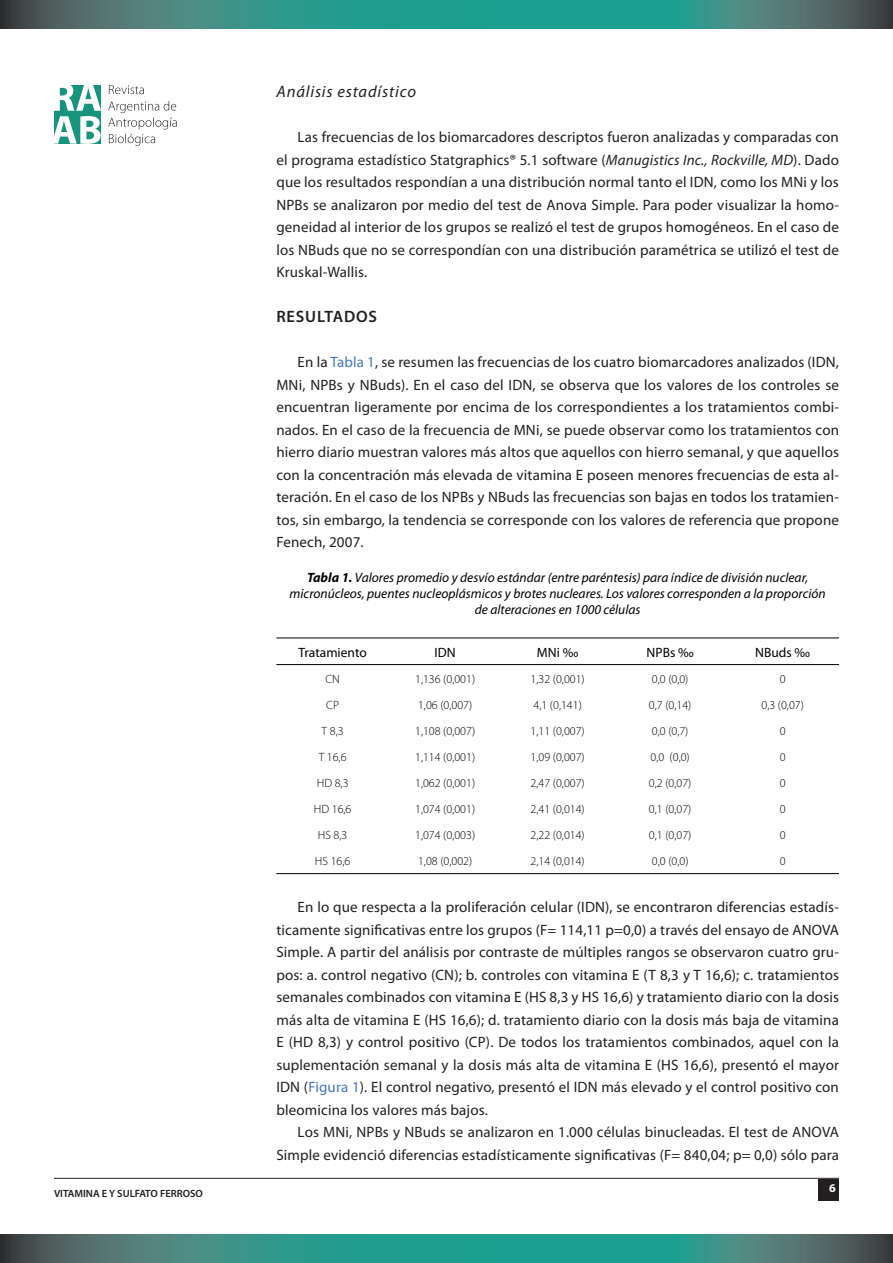
<style>
.page{position:relative;width:893px;height:1263px;background:#fff}
.page>*{position:absolute;margin:0;border:0;box-sizing:border-box;transform-origin:0 0}
.TITULOS_CUERPO{font:italic 16.5px "Myriad Pro";letter-spacing:.05em;color:#231f20}
.TITULOS_CUERPO-2{font:600 16.5px "Myriad Pro";letter-spacing:.05em;color:#231f20}
.CUERPO{font:15px/22.5px "Myriad Pro";letter-spacing:.01em;color:#231f20;text-align:justify}
.TITULO_TABLA{font:italic 13.5px/16.2px "Myriad Pro";color:#000;text-align:center}
.TITULO_TABLA-2{font:13.5px "Myriad Pro";color:#000}
.CUERPO_TABLA{font:300 12px "Myriad Pro";color:#000}
.t1{font:700 12px "Myriad Pro";color:#fff}
.t2{font:600 10.5px "Myriad Pro";color:#231f20}
.s1{font-style:italic}
.s2{color:#4774ba}
.s3{font-weight:700}
</style>
<div class="page">
<div style="left:819px;top:1179px;width:20px;height:21px;background:#231f20"></div>
<hr style="left:54px;top:1178px;width:785px;height:1px;background:#231f20">
<svg style="left:0;top:0;width:893px;height:28px;background:#36887f"></svg>
<svg style="left:0;top:1234px;width:893px;height:29px;background:#36887f"></svg>
<svg style="left:108px;top:101px;width:69px;height:45px"></svg>
<svg style="left:109px;top:85px;width:35px;height:9px"></svg>
<svg style="left:54px;top:85px;width:47px;height:59px"></svg>
<hr style="left:276px;top:638px;width:563px;height:1px;background:#000">
<hr style="left:276px;top:664px;width:563px;height:1px;background:#000">
<hr style="left:276px;top:873px;width:563px;height:1px;background:#000">
<p class="t2" style="left:54px;top:1187px;width:150px">VITAMINA E Y SULFATO FERROSO</p>
<p class="TITULOS_CUERPO" style="left:276px;top:82px;width:141px">Análisis estadístico</p>
<p class="CUERPO" style="left:276px;top:126px;width:564px;text-indent:21px">Las frecuencias de los biomarcadores descriptos fueron analizadas y comparadas con el programa estadístico Statgraphics® 5.1 software (<span class="s1">Manugistics Inc., Rockville, MD</span>). Dado que los resultados respondían a una distribución normal tanto el IDN, como los MNi y los NPBs se analizaron por medio del test de Anova Simple. Para poder visualizar la homo&shy;geneidad al interior de los grupos se realizó el test de grupos homogéneos. En el caso de los NBuds que no se correspondían con una distribución paramétrica se utilizó el test de Kruskal-Wallis.</p>
<p class="TITULOS_CUERPO-2" style="left:276px;top:306px;width:102px">RESULTADOS</p>
<p class="CUERPO" style="left:276px;top:351px;width:564px;text-indent:21px">En la <span class="s2">Tabla 1</span>, se resumen las frecuencias de los cuatro biomarcadores analizados (IDN, MNi, NPBs y NBuds). En el caso del IDN, se observa que los valores de los controles se encuentran ligeramente por encima de los correspondientes a los tratamientos combi&shy;nados. En el caso de la frecuencia de MNi, se puede observar como los tratamientos con hierro diario muestran valores más altos que aquellos con hierro semanal, y que aquellos con la concentración más elevada de vitamina E poseen menores frecuencias de esta al&shy;teración. En el caso de los NPBs y NBuds las frecuencias son bajas en todos los tratamien&shy;tos, sin embargo, la tendencia se corresponde con los valores de referencia que propone Fenech, 2007.</p>
<p class="TITULO_TABLA" style="left:290px;top:569px;width:538px"><span class="s3">Tabla 1.</span> Valores promedio y desvío estándar (entre paréntesis) para índice de división nuclear, micronúcleos, puentes nucleoplásmicos y brotes nucleares. Los valores corresponden a la proporción</p>
<p class="TITULO_TABLA" style="left:475px;top:601px;width:167px">de alteraciones en 1000 células</p>
<p class="TITULO_TABLA-2" style="left:298px;top:644px;width:70px">Tratamiento</p>
<p class="TITULO_TABLA-2" style="left:435px;top:644px;width:23px">IDN</p>
<p class="TITULO_TABLA-2" style="left:537px;top:644px;width:43px">MNi ‰</p>
<p class="TITULO_TABLA-2" style="left:647px;top:644px;width:49px">NPBs ‰</p>
<p class="TITULO_TABLA-2" style="left:755px;top:644px;width:57px">NBuds ‰</p>
<p class="CUERPO_TABLA" style="left:325px;top:671px;width:16px">CN</p>
<p class="CUERPO_TABLA" style="left:415px;top:671px;width:62px">1,136 (0,001)</p>
<p class="CUERPO_TABLA" style="left:531px;top:671px;width:56px">1,32 (0,001)</p>
<p class="CUERPO_TABLA" style="left:652px;top:671px;width:38px">0,0 (0,0)</p>
<p class="CUERPO_TABLA" style="left:780px;top:671px;width:7px">0</p>
<p class="CUERPO_TABLA" style="left:326px;top:697px;width:14px">CP</p>
<p class="CUERPO_TABLA" style="left:418px;top:697px;width:56px">1,06 (0,007)</p>
<p class="CUERPO_TABLA" style="left:533px;top:697px;width:50px">4,1 (0,141)</p>
<p class="CUERPO_TABLA" style="left:649px;top:697px;width:44px">0,7 (0,14)</p>
<p class="CUERPO_TABLA" style="left:761px;top:697px;width:44px">0,3 (0,07)</p>
<p class="CUERPO_TABLA" style="left:322px;top:723px;width:24px">T 8,3</p>
<p class="CUERPO_TABLA" style="left:415px;top:723px;width:62px">1,108 (0,007)</p>
<p class="CUERPO_TABLA" style="left:531px;top:723px;width:56px">1,11 (0,007)</p>
<p class="CUERPO_TABLA" style="left:652px;top:723px;width:38px">0,0 (0,7)</p>
<p class="CUERPO_TABLA" style="left:780px;top:723px;width:7px">0</p>
<p class="CUERPO_TABLA" style="left:319px;top:749px;width:29px">T 16,6</p>
<p class="CUERPO_TABLA" style="left:415px;top:749px;width:62px">1,114 (0,001)</p>
<p class="CUERPO_TABLA" style="left:531px;top:749px;width:56px">1,09 (0,007)</p>
<p class="CUERPO_TABLA" style="left:651px;top:749px;width:41px">0,0 (0,0)</p>
<p class="CUERPO_TABLA" style="left:780px;top:749px;width:7px">0</p>
<p class="CUERPO_TABLA" style="left:317px;top:775px;width:33px">HD 8,3</p>
<p class="CUERPO_TABLA" style="left:415px;top:775px;width:62px">1,062 (0,001)</p>
<p class="CUERPO_TABLA" style="left:531px;top:775px;width:56px">2,47 (0,007)</p>
<p class="CUERPO_TABLA" style="left:649px;top:775px;width:44px">0,2 (0,07)</p>
<p class="CUERPO_TABLA" style="left:780px;top:775px;width:7px">0</p>
<p class="CUERPO_TABLA" style="left:314px;top:801px;width:39px">HD 16,6</p>
<p class="CUERPO_TABLA" style="left:415px;top:801px;width:62px">1,074 (0,001)</p>
<p class="CUERPO_TABLA" style="left:531px;top:801px;width:56px">2,41 (0,014)</p>
<p class="CUERPO_TABLA" style="left:649px;top:801px;width:44px">0,1 (0,07)</p>
<p class="CUERPO_TABLA" style="left:780px;top:801px;width:7px">0</p>
<p class="CUERPO_TABLA" style="left:318px;top:827px;width:31px">HS 8,3</p>
<p class="CUERPO_TABLA" style="left:415px;top:827px;width:62px">1,074 (0,003)</p>
<p class="CUERPO_TABLA" style="left:531px;top:827px;width:56px">2,22 (0,014)</p>
<p class="CUERPO_TABLA" style="left:649px;top:827px;width:44px">0,1 (0,07)</p>
<p class="CUERPO_TABLA" style="left:780px;top:827px;width:7px">0</p>
<p class="CUERPO_TABLA" style="left:315px;top:853px;width:37px">HS 16,6</p>
<p class="CUERPO_TABLA" style="left:418px;top:853px;width:56px">1,08 (0,002)</p>
<p class="CUERPO_TABLA" style="left:531px;top:853px;width:56px">2,14 (0,014)</p>
<p class="CUERPO_TABLA" style="left:652px;top:853px;width:38px">0,0 (0,0)</p>
<p class="CUERPO_TABLA" style="left:780px;top:853px;width:7px">0</p>
<p class="CUERPO" style="left:276px;top:895px;width:564px;text-indent:21px">En lo que respecta a la proliferación celular (IDN), se encontraron diferencias estadís&shy;ticamente significativas entre los grupos (F= 114,11 p=0,0) a través del ensayo de ANOVA Simple. A partir del análisis por contraste de múltiples rangos se observaron cuatro gru&shy;pos: a. control negativo (CN); b. controles con vitamina E (T 8,3 y T 16,6); c. tratamientos semanales combinados con vitamina E (HS 8,3 y HS 16,6) y tratamiento diario con la dosis más alta de vitamina E (HS 16,6); d. tratamiento diario con la dosis más baja de vitamina E (HD 8,3) y control positivo (CP). De todos los tratamientos combinados, aquel con la suplementación semanal y la dosis más alta de vitamina E (HS 16,6), presentó el mayor IDN (<span class="s2">Figura 1</span>). El control negativo, presentó el IDN más elevado y el control positivo con bleomicina los valores más bajos.</p>
<p class="CUERPO" style="left:276px;top:1120px;width:564px;text-align:right">Los MNi, NPBs y NBuds se analizaron en 1.000 células binucleadas. El test de ANOVA<br>Simple evidenció diferencias estadísticamente significativas (F= 840,04; p= 0,0) sólo para</p>
<p class="t1" style="left:829px;top:1180px;width:8px">6</p>
</div>
